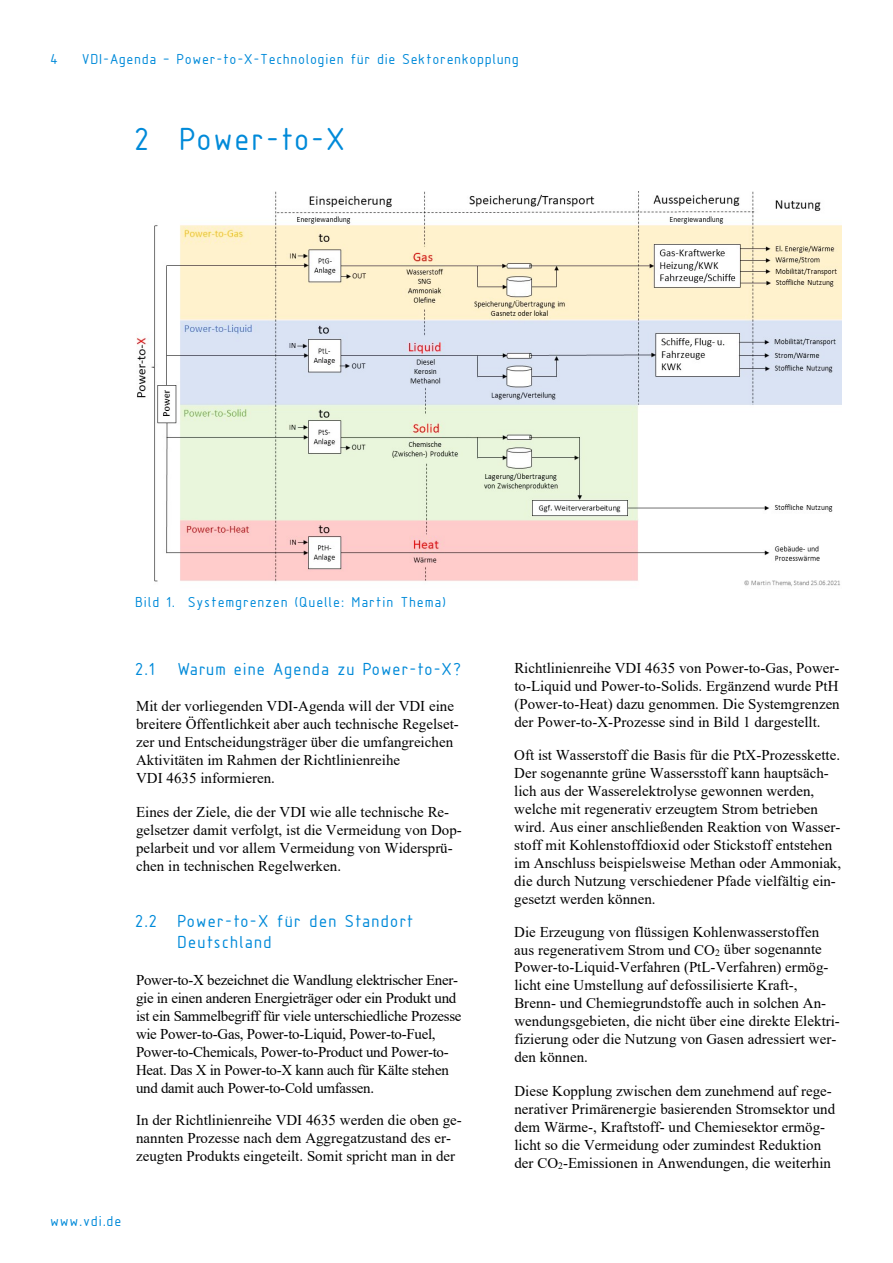
<style>
.page{position:relative;width:893px;height:1263px;background:#fff}
.page>*{position:absolute;margin:0;border:0;box-sizing:border-box;transform-origin:0 0}
.t1{font:33px "Isonorm 3098 LW20";letter-spacing:-.015em;color:#008ad9}
.t2{font:18px/21px "Isonorm 3098 LW20";letter-spacing:-.005em;color:#008ad9}
.t3{font:15px/18px "Times New Roman";color:#000}
.t4{font:15px/18px "Times New Roman";letter-spacing:-.02em;color:#000}
.t5{font:15px "Isonorm 3098 LW20";letter-spacing:-.005em;color:#008ad9}
</style>
<div class="page">
<img style="left:136px;top:191px;width:706px;height:396px">
<p class="t5" style="left:51px;top:51px;width:10px">4</p>
<p class="t5" style="left:83px;top:51px;width:439px">VDI-Agenda – Power-to-X-Technologien für die Sektorenkopplung</p>
<h1 class="t1" style="left:136px;top:122px;width:215px">2 Power-to-X</h1>
<p class="t5" style="left:136px;top:594px;width:313px">Bild 1. Systemgrenzen (Quelle: Martin Thema)</p>
<h2 class="t2" style="left:136px;top:659px;width:329px">2.1 Warum eine Agenda zu Power-to-X?</h2>
<p class="t3" style="left:136px;top:697px;width:324px">Mit der vorliegenden VDI-Agenda will der VDI eine breitere Öffentlichkeit aber auch technische Regelset&shy;zer und Entscheidungsträger über die umfangreichen Aktivitäten im Rahmen der Richtlinienreihe<br>VDI 4635 informieren.</p>
<p class="t3" style="left:136px;top:802px;width:327px">Eines der Ziele, die der VDI wie alle technische Re&shy;gelsetzer damit verfolgt, ist die Vermeidung von Dop&shy;pelarbeit und vor allem Vermeidung von Widersprü&shy;chen in technischen Regelwerken.</p>
<h2 class="t2" style="left:179px;top:910px;width:239px;text-indent:-42px">2.2 Power-to-X für den Standort<br>Deutschland</h2>
<p class="t4" style="left:136px;top:970px;width:327px">Power-to-X bezeichnet die Wandlung elektrischer Ener&shy;gie in einen anderen Energieträger oder ein Produkt und ist ein Sammelbegriff für viele unterschiedliche Prozesse wie Power-to-Gas, Power-to-Liquid, Power-to-Fuel, Power-to-Chemicals, Power-to-Product und Power-to-Heat. Das X in Power-to-X kann auch für Kälte stehen und damit auch Power-to-Cold umfassen.</p>
<p class="t3" style="left:136px;top:1111px;width:327px">In der Richtlinienreihe VDI 4635 werden die oben ge&shy;nannten Prozesse nach dem Aggregatzustand des er&shy;zeugten Produkts eingeteilt. Somit spricht man in der</p>
<p class="t5" style="left:51px;top:1213px;width:74px">www.vdi.de</p>
<p class="t3" style="left:514px;top:658px;width:327px;text-align:justify">Richtlinienreihe VDI 4635 von Power-to-Gas, Power&shy;to-Liquid und Power-to-Solids. Ergänzend wurde PtH (Power-to-Heat) dazu genommen. Die Systemgrenzen der Power-to-X-Prozesse sind in Bild 1 dargestellt.</p>
<p class="t3" style="left:514px;top:745px;width:328px">Oft ist Wasserstoff die Basis für die PtX-Prozesskette.<br>Der sogenannte grüne Wassersstoff kann hauptsäch&shy;lich aus der Wasserelektrolyse gewonnen werden, welche mit regenerativ erzeugtem Strom betrieben wird. Aus einer anschließenden Reaktion von Wasser&shy;stoff mit Kohlenstoffdioxid oder Stickstoff entstehen im Anschluss beispielsweise Methan oder Ammoniak, die durch Nutzung verschiedener Pfade vielfältig ein&shy;gesetzt werden können.</p>
<p class="t3" style="left:514px;top:922px;width:327px">Die Erzeugung von flüssigen Kohlenwasserstoffen aus regenerativem Strom und CO<sub>2</sub> über sogenannte Power-to-Liquid-Verfahren (PtL-Verfahren) ermög&shy;licht eine Umstellung auf defossilisierte Kraft-, Brenn- und Chemiegrundstoffe auch in solchen An&shy;wendungsgebieten, die nicht über eine direkte Elektri&shy;fizierung oder die Nutzung von Gasen adressiert wer&shy;den können.</p>
<p class="t3" style="left:514px;top:1081px;width:322px">Diese Kopplung zwischen dem zunehmend auf rege&shy;nerativer Primärenergie basierenden Stromsektor und dem Wärme-, Kraftstoff- und Chemiesektor ermög&shy;licht so die Vermeidung oder zumindest Reduktion der CO<sub>2</sub>-Emissionen in Anwendungen, die weiterhin</p>
</div>
